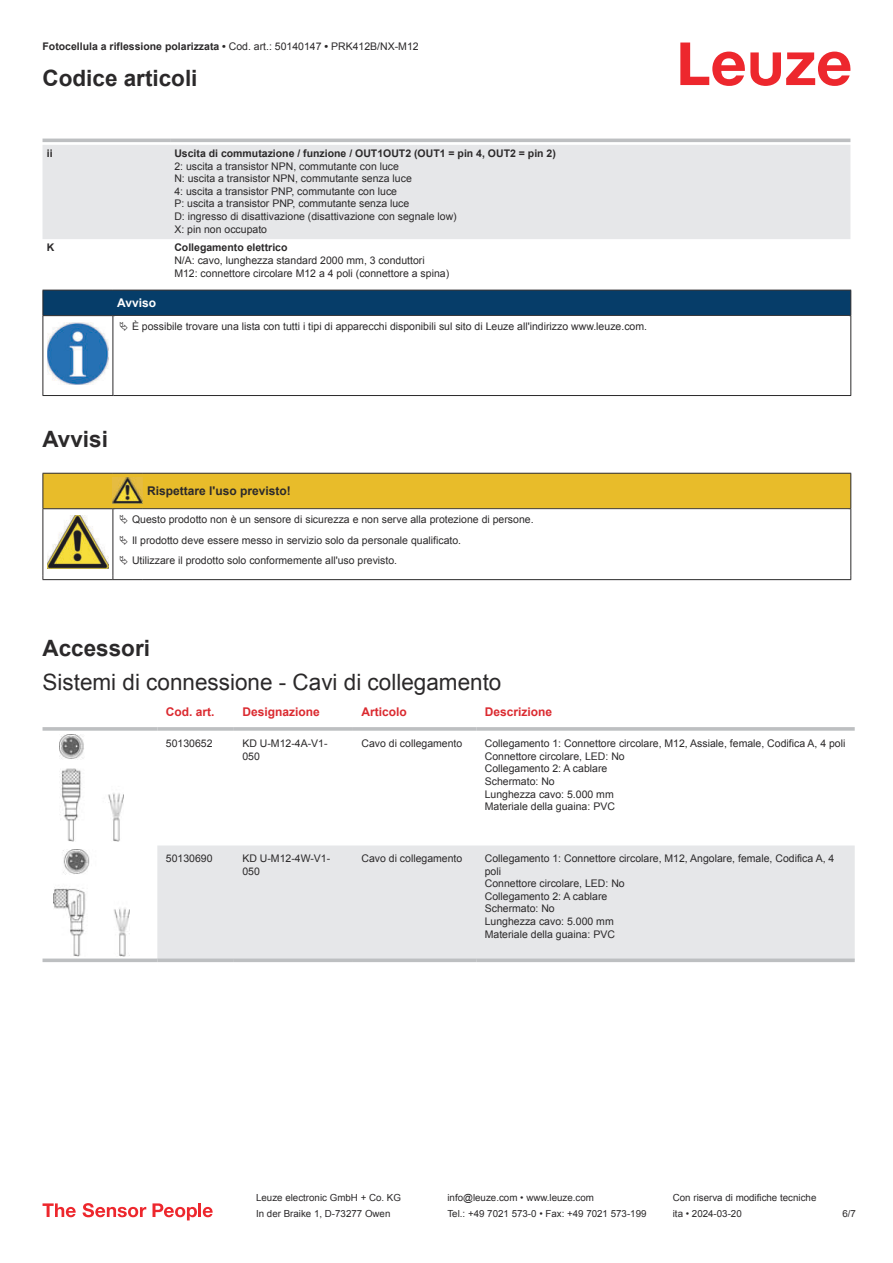
<style>
.page{position:relative;width:893px;height:1263px;background:#fff}
.page>*{position:absolute;margin:0;border:0;box-sizing:border-box;transform-origin:0 0}
.t1{font:22.5px "Arial";color:#2b292a}
.t2{font:700 22.5px "Arial";color:#2b292a}
.t3{font:700 12px "Arial";color:#db2a30}
.t4{font:700 12px "Arial";color:#2b292a}
.t5{font:700 12px "Arial";color:#fff}
.t6{font:10.5px/12.6px "Arial";color:#2b292a}
.t7{font:700 10.5px "Arial";color:#2b292a}
.t8{font:9.75px "Arial";color:#2b292a}
.s1{font-weight:400}
</style>
<div class="page">
<svg style="left:680px;top:43px;width:170px;height:43px"></svg>
<svg style="left:43px;top:138px;width:807px;height:1px"></svg>
<div style="left:43px;top:145px;width:807px;height:94px;background:#e6e7e9"></div>
<hr style="left:43px;top:139px;width:127px;height:3px;background:#bdbfc1">
<hr style="left:170px;top:139px;width:680px;height:3px;background:#bdbfc1">
<div style="left:157px;top:845px;width:698px;height:113px;background:#e6e7e9"></div>
<svg style="left:43px;top:727px;width:114px;height:4px"></svg>
<hr style="left:157px;top:727px;width:77px;height:4px;background:#c5c6c8">
<svg style="left:234px;top:727px;width:119px;height:4px"></svg>
<svg style="left:353px;top:727px;width:123px;height:4px"></svg>
<hr style="left:476px;top:727px;width:379px;height:4px;background:#c5c6c8">
<svg style="left:43px;top:958px;width:114px;height:4px"></svg>
<svg style="left:157px;top:958px;width:77px;height:4px"></svg>
<svg style="left:234px;top:958px;width:119px;height:4px"></svg>
<svg style="left:353px;top:958px;width:123px;height:4px"></svg>
<svg style="left:476px;top:958px;width:379px;height:4px;background:#c2c4c6"></svg>
<img style="left:59px;top:735px;width:65px;height:106px">
<img style="left:54px;top:850px;width:75px;height:106px">
<svg style="left:43px;top:1203px;width:33px;height:14px"></svg>
<svg style="left:83px;top:1203px;width:63px;height:14px"></svg>
<svg style="left:153px;top:1203px;width:44px;height:17px"></svg>
<hr style="left:198px;top:1203px;width:3px;height:14px;background:#ed272d">
<svg style="left:203px;top:1207px;width:10px;height:10px"></svg>
<div style="left:43px;top:290px;width:808px;height:26px;background:#063d69"></div>
<hr style="left:113px;top:315px;width:738px;height:1px;background:#2b292a">
<hr style="left:43px;top:316px;width:1px;height:75px;background:#2b292a">
<hr style="left:113px;top:316px;width:1px;height:75px;background:#2b292a">
<hr style="left:850px;top:316px;width:1px;height:75px;background:#2b292a">
<hr style="left:43px;top:395px;width:70px;height:1px;background:#2b292a">
<hr style="left:113px;top:395px;width:738px;height:1px;background:#2b292a">
<img style="left:47px;top:322px;width:61px;height:63px">
<hr style="left:43px;top:579px;width:70px;height:1px;background:#2b292a">
<hr style="left:113px;top:579px;width:30px;height:1px;background:#2b292a">
<hr style="left:143px;top:579px;width:708px;height:1px;background:#2b292a">
<svg style="left:43px;top:473px;width:808px;height:106px"></svg>
<p class="t7" style="left:43px;top:42px;width:378px">Fotocellula a riflessione polarizzata • <span class="s1">Cod. art.: 50140147</span> • <span class="s1">PRK412B/NX-M12</span></p>
<h1 class="t2" style="left:43px;top:69px;width:157px">Codice articoli</h1>
<p class="t7" style="left:47px;top:149px;width:7px">ii</p>
<p class="t7" style="left:174px;top:149px;width:383px">Uscita di commutazione / funzione / OUT1OUT2 (OUT1 = pin 4, OUT2 = pin 2)</p>
<p class="t6" style="left:174px;top:161px;width:284px">2: uscita a transistor NPN, commutante con luce<br>N: uscita a transistor NPN, commutante senza luce<br>4: uscita a transistor PNP, commutante con luce<br>P: uscita a transistor PNP, commutante senza luce<br>D: ingresso di disattivazione (disattivazione con segnale low)<br>X: pin non occupato</p>
<p class="t7" style="left:47px;top:243px;width:9px">K</p>
<p class="t7" style="left:174px;top:243px;width:115px">Collegamento elettrico</p>
<p class="t6" style="left:174px;top:255px;width:276px">N/A: cavo, lunghezza standard 2000 mm, 3 conduttori<br>M12: connettore circolare M12 a 4 poli (connettore a spina)</p>
<p class="t5" style="left:117px;top:298px;width:40px">Avviso</p>
<p class="t6" style="left:132px;top:321px;width:517px">È possibile trovare una lista con tutti i tipi di apparecchi disponibili sul sito di Leuze all'indirizzo www.leuze.com.</p>
<h1 class="t2" style="left:43px;top:430px;width:67px">Avvisi</h1>
<p class="t4" style="left:147px;top:486px;width:145px">Rispettare l'uso previsto!</p>
<p class="t6" style="left:132px;top:511px;width:403px;line-height:20.2px">Questo prodotto non è un sensore di sicurezza e non serve alla protezione di persone.<br>Il prodotto deve essere messo in servizio solo da personale qualificato.<br>Utilizzare il prodotto solo conformemente all'uso previsto.</p>
<h1 class="t2" style="left:43px;top:639px;width:109px">Accessori</h1>
<h1 class="t1" style="left:43px;top:674px;width:460px">Sistemi di connessione - Cavi di collegamento</h1>
<p class="t3" style="left:166px;top:707px;width:50px">Cod. art.</p>
<p class="t3" style="left:242px;top:707px;width:79px">Designazione</p>
<p class="t3" style="left:361px;top:707px;width:47px">Articolo</p>
<p class="t3" style="left:485px;top:707px;width:69px">Descrizione</p>
<p class="t6" style="left:166px;top:738px;width:48px">50130652</p>
<p class="t6" style="left:242px;top:738px;width:87px">KD U-M12-4A-V1-<br>050</p>
<p class="t6" style="left:361px;top:738px;width:102px">Cavo di collegamento</p>
<p class="t6" style="left:485px;top:738px;width:362px">Collegamento 1: Connettore circolare, M12, Assiale, female, Codifica A, 4 poli Connettore circolare, LED: No<br>Collegamento 2: A cablare<br>Schermato: No<br>Lunghezza cavo: 5.000 mm<br>Materiale della guaina: PVC</p>
<p class="t6" style="left:166px;top:853px;width:48px">50130690</p>
<p class="t6" style="left:242px;top:853px;width:89px">KD U-M12-4W-V1-<br>050</p>
<p class="t6" style="left:361px;top:853px;width:102px">Cavo di collegamento</p>
<p class="t6" style="left:485px;top:853px;width:351px">Collegamento 1: Connettore circolare, M12, Angolare, female, Codifica A, 4 poli<br>Connettore circolare, LED: No<br>Collegamento 2: A cablare<br>Schermato: No<br>Lunghezza cavo: 5.000 mm<br>Materiale della guaina: PVC</p>
<p class="t8" style="left:256px;top:1194px;width:146px">Leuze electronic GmbH + Co. KG</p>
<p class="t8" style="left:447px;top:1194px;width:148px">info@leuze.com • www.leuze.com</p>
<p class="t8" style="left:673px;top:1194px;width:145px">Con riserva di modifiche tecniche</p>
<p class="t8" style="left:256px;top:1210px;width:136px">In der Braike 1, D-73277 Owen</p>
<p class="t8" style="left:447px;top:1210px;width:201px">Tel.: +49 7021 573-0 • Fax: +49 7021 573-199</p>
<p class="t8" style="left:673px;top:1210px;width:70px">ita • 2024-03-20</p>
<p class="t8" style="left:842px;top:1210px;width:15px">6 /7</p>
</div>
